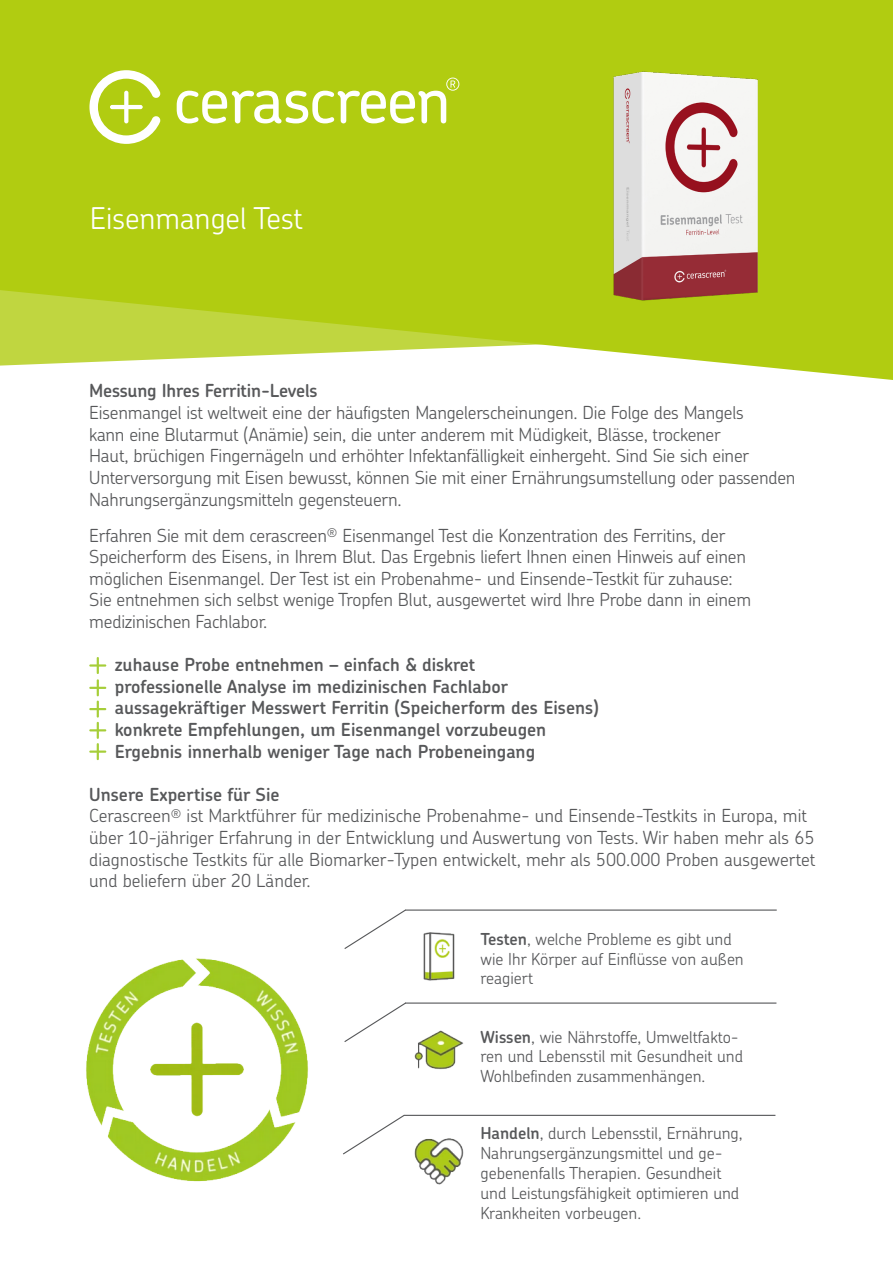
<style>
.page{position:relative;width:893px;height:1263px;background:#fff}
.page>*{position:absolute;margin:0;border:0;box-sizing:border-box;transform-origin:0 0}
.t1{font:300 30px "Chevin Std";color:#fff}
.t2{font:300 18px/21.6px "Chevin Std";letter-spacing:-.01em;color:#57585a}
.t3{font:600 18px "Chevin Std";color:#57585a}
.t4{font:300 16.5px/19.8px "Chevin Std";color:#57585a}
.s1{font-weight:600}
</style>
<div class="page">
<svg style="left:0;top:0;width:893px;height:380px;background:#b8d027"></svg>
<svg style="left:89px;top:70px;width:72px;height:74px"></svg>
<svg style="left:177px;top:78px;width:282px;height:45px"></svg>
<img style="left:86px;top:932px;width:691px;height:253px">
<img style="left:555px;top:54px;width:263px;height:263px">
<svg style="left:343px;top:1001px;width:64px;height:42px"></svg>
<svg style="left:342px;top:1114px;width:64px;height:41px"></svg>
<svg style="left:343px;top:909px;width:64px;height:41px"></svg>
<hr style="left:405px;top:1002px;width:371px;height:2px;background:#57585a">
<hr style="left:405px;top:909px;width:372px;height:2px;background:#57585a">
<hr style="left:404px;top:1115px;width:371px;height:1px;background:#57585a">
<svg style="left:89px;top:657px;width:17px;height:103px"></svg>
<p class="t1" style="left:90px;top:198px;width:215px">Eisenmangel Test</p>
<p class="t3" style="left:89px;top:379px;width:230px">Messung Ihres Ferritin-Levels</p>
<p class="t2" style="left:89px;top:401px;width:708px">Eisenmangel ist weltweit eine der häufigsten Mangelerscheinungen. Die Folge des Mangels<br>kann eine Blutarmut (Anämie) sein, die unter anderem mit Müdigkeit, Blässe, trockener<br>Haut, brüchigen Fingernägeln und erhöhter Infektanfälligkeit einhergeht. Sind Sie sich einer Unterversorgung mit Eisen bewusst, können Sie mit einer Ernährungsumstellung oder passenden Nahrungsergänzungsmitteln gegensteuern.</p>
<p class="t2" style="left:89px;top:524px;width:663px">Erfahren Sie mit dem cerascreen<sup>®</sup> Eisenmangel Test die Konzentration des Ferritins, der Speicherform des Eisens, in Ihrem Blut. Das Ergebnis liefert Ihnen einen Hinweis auf einen möglichen Eisenmangel. Der Test ist ein Probenahme- und Einsende-Testkit für zuhause:<br>Sie entnehmen sich selbst wenige Tropfen Blut, ausgewertet wird Ihre Probe dann in einem medizinischen Fachlabor.</p>
<p class="t3" style="left:115px;top:653px;width:362px">zuhause Probe entnehmen – einfach &amp; diskret</p>
<p class="t3" style="left:115px;top:674px;width:395px">professionelle Analyse im medizinischen Fachlabor</p>
<p class="t3" style="left:115px;top:696px;width:486px">aussagekräftiger Messwert Ferritin (Speicherform des Eisens)</p>
<p class="t3" style="left:115px;top:717px;width:433px">konkrete Empfehlungen, um Eisenmangel vorzubeugen</p>
<p class="t3" style="left:115px;top:739px;width:422px">Ergebnis innerhalb weniger Tage nach Probeneingang</p>
<p class="t3" style="left:89px;top:782px;width:192px">Unsere Expertise für Sie</p>
<p class="t2" style="left:89px;top:804px;width:728px">Cerascreen<sup>®</sup> ist Marktführer für medizinische Probenahme- und Einsende-Testkits in Europa, mit über 10-jähriger Erfahrung in der Entwicklung und Auswertung von Tests. Wir haben mehr als 65 diagnostische Testkits für alle Biomarker-Typen entwickelt, mehr als 500.000 Proben ausgewertet und beliefern über 20 Länder.</p>
<p class="t4" style="left:480px;top:928px;width:265px"><span class="s1">Testen</span>, welche Probleme es gibt und wie Ihr Körper auf Einflüsse von außen reagiert</p>
<p class="t4" style="left:480px;top:1026px;width:264px"><span class="s1">Wissen</span>, wie Nährstoffe, Umweltfakto&shy;ren und Lebensstil mit Gesundheit und<br>Wohlbefinden zusammenhängen.</p>
<p class="t4" style="left:480px;top:1123px;width:264px"><span class="s1">Handeln</span>, durch Lebensstil, Ernährung, Nahrungsergänzungsmittel und ge&shy;gebenenfalls Therapien. Gesundheit und Leistungsfähigkeit optimieren und Krankheiten vorbeugen.</p>
</div>
